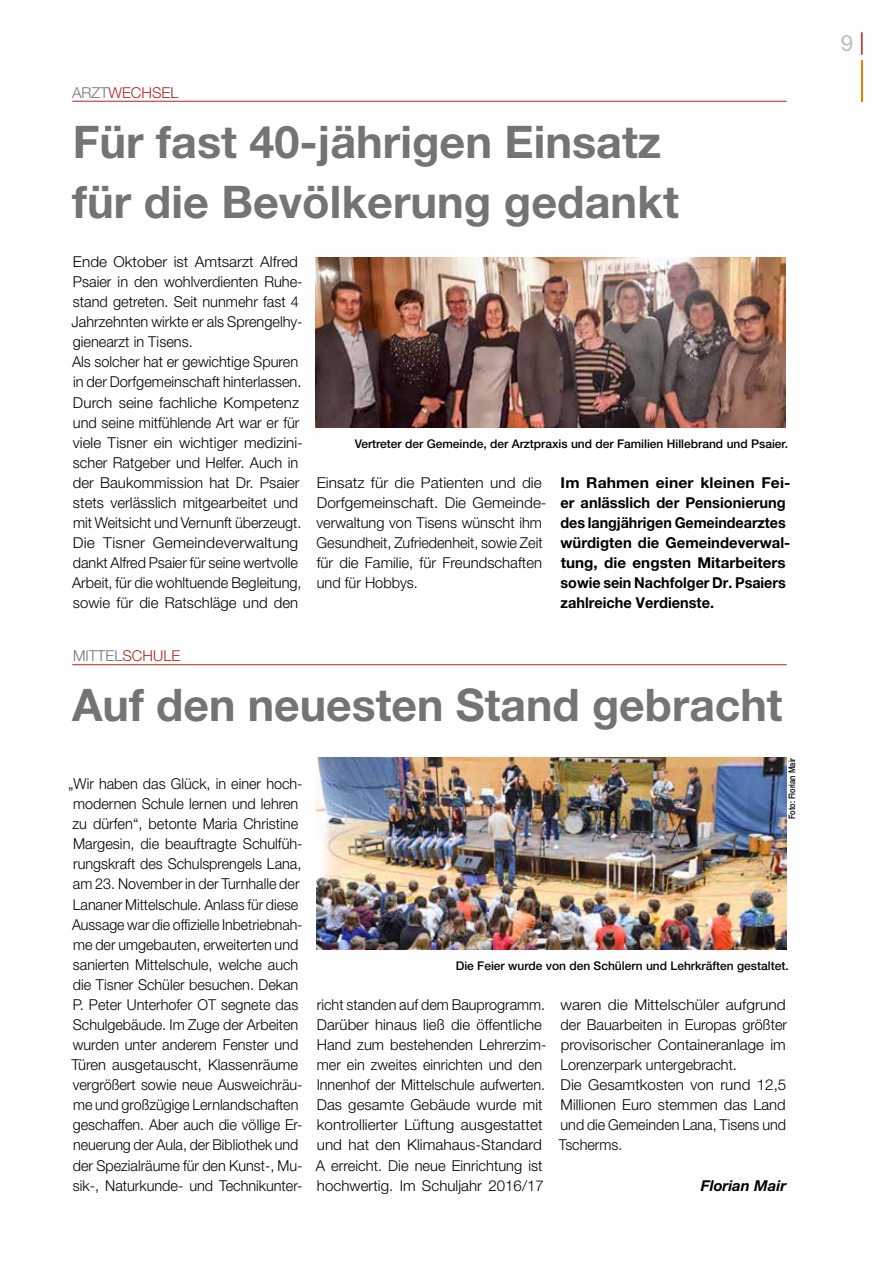
<style>
.page{position:relative;width:893px;height:1263px;background:#fff}
.page>*{position:absolute;margin:0;border:0;box-sizing:border-box;transform-origin:0 0}
.t1{font:700 45px/60px "Helvetica Neue LT Pro";color:#757474}
.t2{font:22.5px "Helvetica Neue LT Pro";color:#bebebe}
.t3{font:300 15px/20.1px "Helvetica Neue LT Pro";color:#000;scale:.96 1}
.t4{font:300 15px/20.1px "Helvetica Neue LT Pro";color:#000}
.t5{font:300 15px/20.1px "Helvetica Neue LT Pro";color:#000;scale:1.04 1}
.t6{font:700 15px/20.1px "Helvetica Neue LT Pro";color:#000;scale:1.05 1}
.t7{font:300 15px "Helvetica Neue LT Pro";color:#757474}
.t8{font:300 15px "Helvetica Neue LT Pro";color:#b12417}
.t9{font:italic 700 15px "Helvetica Neue LT Pro";color:#000}
.t10{font:500 12px "Helvetica Neue LT Pro";color:#000}
.t11{font:500 9px "Helvetica Neue LT Pro";color:#000;scale:.84 1}
.s1{color:#757474}
.s2{color:#b12417}
</style>
<div class="page">
<hr style="left:72px;top:101px;width:715px;height:1px;background:#b12417">
<img style="left:315px;top:257px;width:471px;height:171px">
<hr style="left:72px;top:664px;width:715px;height:1px;background:#b12417">
<img style="left:316px;top:758px;width:471px;height:192px">
<hr style="left:861px;top:60px;width:2px;height:42px;background:#ef7d00">
<p class="t8" style="left:72px;top:83px;width:108px"><span class="s1">ARZT</span>WECHSEL</p>
<h1 class="t1" style="left:72px;top:111px;width:608px">Für fast 40-jährigen Einsatz für die Bevölkerung gedankt</h1>
<p class="t4" style="left:72px;top:251px;width:233px">Ende Oktober ist Amtsarzt Alfred Psaier in den wohlverdienten Ruhe&shy;stand getreten. Seit nunmehr fast 4<br>Jahrzehnten wirkte er als Sprengelhy&shy;gienearzt in Tisens.<br>Als solcher hat er gewichtige Spuren in der Dorfgemeinschaft hinterlassen.<br>Durch seine fachliche Kompetenz und seine mitfühlende Art war er für viele Tisner ein wichtiger medizini&shy;scher Ratgeber und Helfer. Auch in der Baukommission hat Dr. Psaier stets verlässlich mitgearbeitet und mit Weitsicht und Vernunft überzeugt.<br>Die Tisner Gemeindeverwaltung dankt Alfred Psaier für seine wertvolle Arbeit, für die wohltuende Begleitung, sowie für die Ratschläge und den</p>
<p class="t10" style="left:355px;top:436px;width:435px">Vertreter der Gemeinde, der Arztpraxis und der Familien Hillebrand und Psaier.</p>
<p class="t4" style="left:316px;top:472px;width:232px">Einsatz für die Patienten und die<br>Dorfgemeinschaft. Die Gemeinde&shy;verwaltung von Tisens wünscht ihm<br>Gesundheit, Zufriedenheit, sowie Zeit für die Familie, für Freundschaften und für Hobbys.</p>
<p class="t6" style="left:560px;top:472px;width:221px">Im Rahmen einer kleinen Fei&shy;er anlässlich der Pensionierung des langjährigen Gemeindearztes würdigten die Gemeindeverwal&shy;tung, die engsten Mitarbeiters sowie sein Nachfolger Dr. Psaiers zahlreiche Verdienste.</p>
<p class="t7" style="left:73px;top:647px;width:109px">MITTEL<span class="s2">SCHULE</span></p>
<h1 class="t1" style="left:72px;top:674px;width:712px">Auf den neuesten Stand gebracht</h1>
<p class="t3" style="left:68px;top:773px;width:246px">„Wir haben das Glück, in einer hoch&shy;modernen Schule lernen und lehren zu dürfen“, betonte Maria Christine Margesin, die beauftragte Schulfüh&shy;rungskraft des Schulsprengels Lana, am 23. November in der Turnhalle der Lananer Mittelschule. Anlass für diese Aussage war die offizielle Inbetriebnah&shy;me der umgebauten, erweiterten und sanierten Mittelschule, welche auch die Tisner Schüler besuchen. Dekan P. Peter Unterhofer OT segnete das Schulgebäude. Im Zuge der Arbeiten wurden unter anderem Fenster und Türen ausgetauscht, Klassenräume vergrößert sowie neue Ausweichräu&shy;me und großzügige Lernlandschaften geschaffen. Aber auch die völlige Er&shy;neuerung der Aula, der Bibliothek und der Spezialräume für den Kunst-, Mu&shy;sik-, Naturkunde- und Technikunter-</p>
<p class="t11" style="left:787px;top:819px;width:75px;rotate:-90deg">Foto: Florian Mair</p>
<p class="t10" style="left:456px;top:958px;width:334px">Die Feier wurde von den Schülern und Lehrkräften gestaltet.</p>
<p class="t3" style="left:316px;top:994px;width:242px">richt standen auf dem Bauprogramm.<br>Darüber hinaus ließ die öffentliche Hand zum bestehenden Lehrerzim&shy;mer ein zweites einrichten und den Innenhof der Mittelschule aufwerten.<br>Das gesamte Gebäude wurde mit kontrollierter Lüftung ausgestattet und hat den Klimahaus-Standard A erreicht. Die neue Einrichtung ist hochwertig. Im Schuljahr 2016/17</p>
<p class="t5" style="left:559px;top:994px;width:221px">waren die Mittelschüler aufgrund der Bauarbeiten in Europas größter provisorischer Containeranlage im<br>Lorenzerpark untergebracht.<br>Die Gesamtkosten von rund 12,5<br>Millionen Euro stemmen das Land und die Gemeinden Lana, Tisens und<br>Tscherms.</p>
<p class="t9" style="left:701px;top:1176px;width:87px">Florian Mair</p>
<h2 class="t2" style="left:841px;top:30px;width:25px">9 <span class="s2">|</span></h2>
</div>
